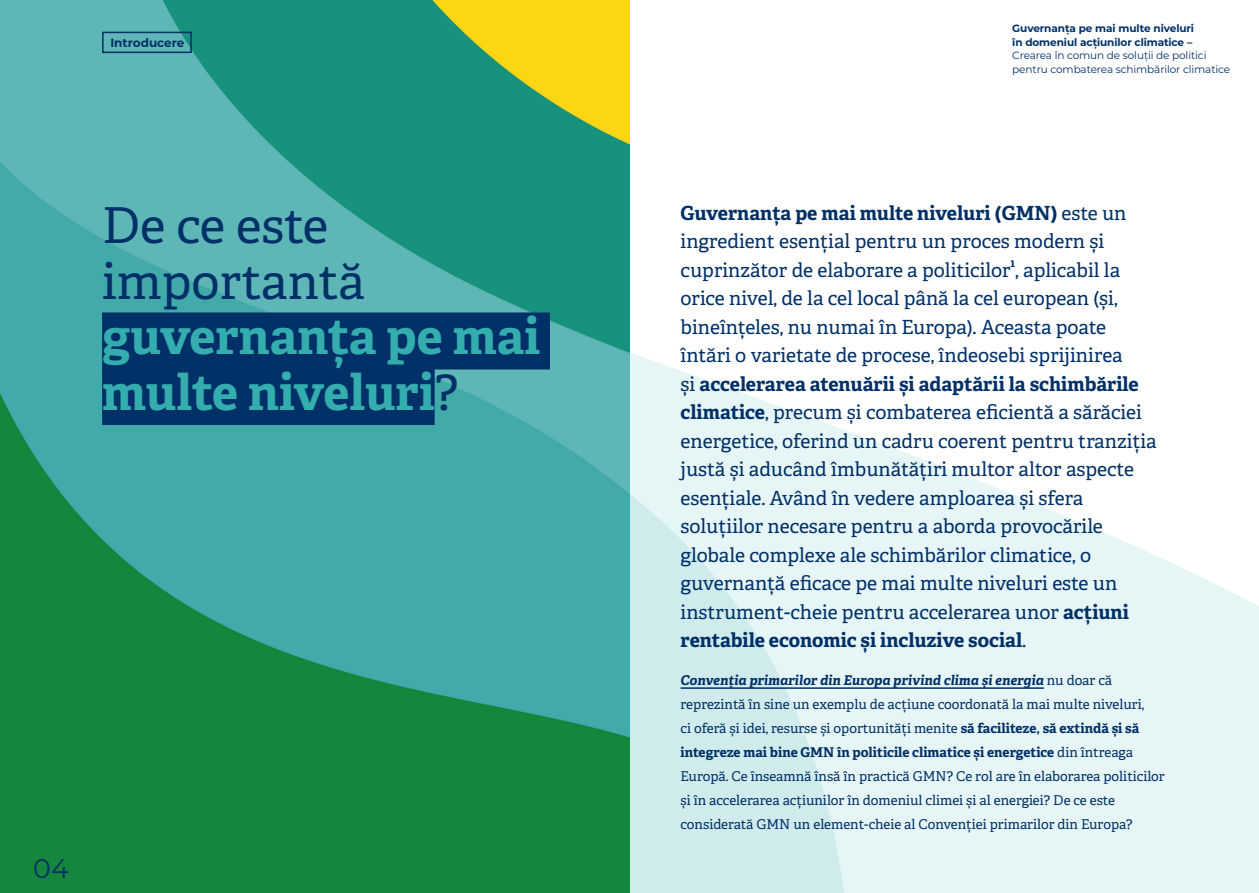
<style>
.page{position:relative;width:1259px;height:893px;background:#fff}
.page>*{position:absolute;margin:0;border:0;box-sizing:border-box;transform-origin:0 0}
.t1{font:700 49.5px/55.5px "Adelle PE";color:#33adad}
.t2{font:27px "Montserrat";color:#003068}
.t3{font:19.5px/28.5px "Adelle PE";color:#003068}
.t4{font:13.5px/24px "Adelle PE";color:#003068}
.t5{font:700 12px "Montserrat";color:#003068}
.t6{font:700 11.4px "Adelle PE";color:#003068}
.t7{font:10.5px/13.5px "Montserrat";letter-spacing:-.01em;color:#003068}
.t8{font:700 10.5px/13.5px "Montserrat";letter-spacing:-.01em;color:#003068}
.s1{font-weight:400;color:#003068}
.s2{font-weight:700}
.s3{font-weight:700;font-style:italic}
</style>
<div class="page">
<svg style="left:864px;top:437px;width:395px;height:456px;fill:#e6f5f5"></svg>
<svg style="left:630px;top:352px;width:234px;height:541px;background:#ddf1f1"></svg>
<img style="left:0;top:0;width:630px;height:893px">
<div style="left:102px;top:32px;width:90px;height:21px;border:2px solid #003068"></div>
<div style="left:102px;top:312px;width:448px;height:57px;background:#003068"></div>
<div style="left:102px;top:368px;width:333px;height:57px;background:#003068"></div>
<hr style="left:680px;top:687px;width:364px;height:2px;background:#003068">
<p class="t5" style="left:110px;top:34px;width:76px">Introducere</p>
<p class="t1" style="left:102px;top:196px;width:439px"><span class="s1">De ce este importantă </span>guvernanța pe mai multe niveluri<span class="s1">?</span></p>
<p class="t2" style="left:33px;top:849px;width:37px">04</p>
<p class="t8" style="left:1012px;top:21px;width:183px">Guvernanța pe mai multe niveluri în domeniul acțiunilor climatice –</p>
<p class="t7" style="left:1012px;top:49px;width:219px">Crearea în comun de soluții de politici pentru combaterea schimbărilor climatice</p>
<p class="t3" style="left:680px;top:198px;width:447px"><span class="s2">Guvernanța pe mai multe niveluri (GMN)</span> este un ingredient esențial pentru un proces modern și cuprinzător de elaborare a politicilor , aplicabil la</p>
<p class="t6" style="left:1010px;top:255px;width:6px">1</p>
<p class="t3" style="left:680px;top:283px;width:478px">orice nivel, de la cel local până la cel european (și, bineînțeles, nu numai în Europa). Aceasta poate întări o varietate de procese, îndeosebi sprijinirea<br>și <span class="s2">accelerarea atenuării și adaptării la schimbările climatice</span>, precum și combaterea eficientă a sărăciei energetice, oferind un cadru coerent pentru tranziția justă și aducând îmbunătățiri multor altor aspecte esențiale. Având în vedere amploarea și sfera soluțiilor necesare pentru a aborda provocările globale complexe ale schimbărilor climatice, o guvernanță eficace pe mai multe niveluri este un instrument-cheie pentru accelerarea unor <span class="s2">acțiuni rentabile economic și incluzive social</span>.</p>
<p class="t4" style="left:680px;top:668px;width:486px"><span class="s3">Convenția primarilor din Europa privind clima și energia</span> nu doar că reprezintă în sine un exemplu de acțiune coordonată la mai multe niveluri,<br>ci oferă și idei, resurse și oportunități menite <span class="s2">să faciliteze, să extindă și să integreze mai bine GMN în politicile climatice și energetice</span> din întreaga Europă. Ce înseamnă însă în practică GMN? Ce rol are în elaborarea politicilor și în accelerarea acțiunilor în domeniul climei și al energiei? De ce este considerată GMN un element-cheie al Convenției primarilor din Europa?</p>
</div>
